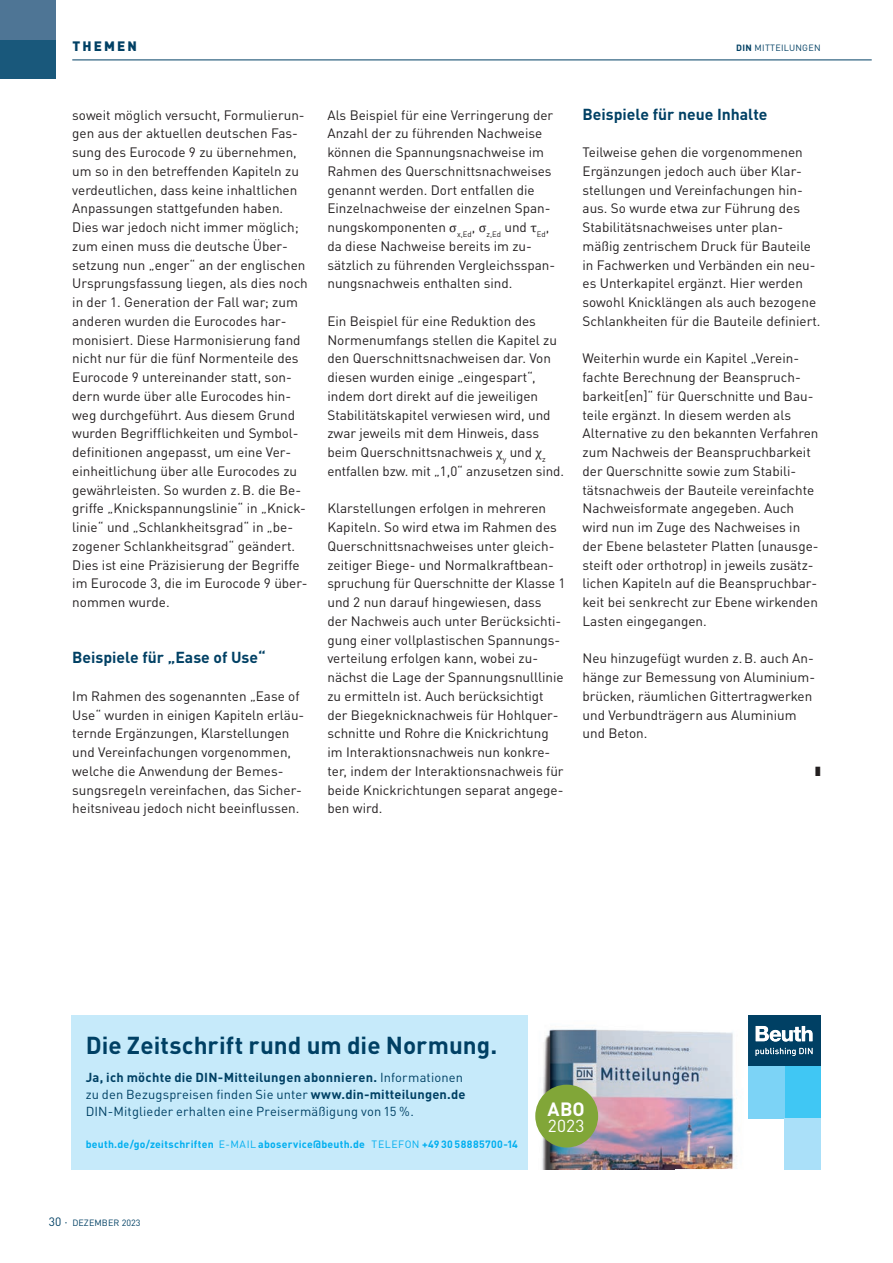
<style>
.page{position:relative;width:893px;height:1263px;background:#fff}
.page>*{position:absolute;margin:0;border:0;box-sizing:border-box;transform-origin:0 0}
.t1{font:700 24.3px "DINOT";letter-spacing:.005em;color:#004064}
.t2{font:700 19.05px "DIN";color:#fff}
.t3{font:17.25px "DIN";color:#fff}
.Zwischenhead_1{font:700 15.75px "DINOT";color:#004064}
.Fließtext{font:13.5px/18.8px "DINOT";color:#231f20}
.t4{font:900 13.5px "DINOT";letter-spacing:.16em;color:#004064}
.t5{font:12.9px/17.2px "DIN";letter-spacing:.01em;color:#004064}
.t6{font:700 10.5px "DIN";letter-spacing:.025em;color:#00aeef}
.t7{font:9px "DINOT";letter-spacing:.03em;color:#004064}
.t8{font:9px "DINOT";letter-spacing:.01em;color:#004064}
.s1{font-weight:700}
.s2{font-family:"Cambria"}
.s3{font-weight:400}
.s4{font-size:12px}
</style>
<div class="page">
<hr style="left:72px;top:60px;width:800px;height:1px;background:#004064">
<div style="left:0;top:0;width:55px;height:79px;background:#19587b"></div>
<div style="left:0;top:0;width:55px;height:39px;background:#4e7595"></div>
<div style="left:748px;top:1016px;width:72px;height:51px;background:#004064"></div>
<div style="left:72px;top:1016px;width:456px;height:153px;background:#c6eafa"></div>
<img style="left:536px;top:1029px;width:248px;height:140px">
<img style="left:748px;top:1026px;width:72px;height:92px">
<img style="left:756px;top:1026px;width:56px;height:15px">
<img style="left:755px;top:1048px;width:58px;height:8px">
<div style="left:535px;top:1085px;width:63px;height:62px;background:#81a638;border-radius:50%"></div>
<p class="t4" style="left:72px;top:37px;width:66px">THEMEN</p>
<p class="t7" style="left:736px;top:42px;width:86px"><span class="s1">DIN</span> MITTEILUNGEN</p>
<p class="Fließtext" style="left:72px;top:105px;width:237px">soweit möglich versucht, Formulierun&shy;gen aus der aktuellen deutschen Fas&shy;sung des Eurocode 9 zu übernehmen, um so in den betreffenden Kapiteln zu verdeutlichen, dass keine inhaltlichen Anpassungen stattgefunden haben.<br>Dies war jedoch nicht immer möglich; zum einen muss die deutsche Über&shy;setzung nun „enger“ an der englischen Ursprungsfassung liegen, als dies noch in der 1. Generation der Fall war; zum anderen wurden die Eurocodes har&shy;monisiert. Diese Harmonisierung fand nicht nur für die fünf Normenteile des Eurocode 9 untereinander statt, son&shy;dern wurde über alle Eurocodes hin&shy;weg durchgeführt. Aus diesem Grund wurden Begrifflichkeiten und Symbol&shy;definitionen angepasst, um eine Ver&shy;einheitlichung über alle Eurocodes zu gewährleisten. So wurden z. B. die Be&shy;griffe „Knickspannungslinie“ in „Knick&shy;linie“ und „Schlankheitsgrad“ in „be&shy;zogener Schlankheitsgrad“ geändert.<br>Dies ist eine Präzisierung der Begriffe im Eurocode 3, die im Eurocode 9 über&shy;nommen wurde.</p>
<p class="Zwischenhead_1" style="left:72px;top:647px;width:195px">Beispiele für „Ease of Use“</p>
<p class="Fließtext" style="left:72px;top:686px;width:234px">Im Rahmen des sogenannten „Ease of Use“ wurden in einigen Kapiteln erläu&shy;ternde Ergänzungen, Klarstellungen und Vereinfachungen vorgenommen, welche die Anwendung der Bemes&shy;sungsregeln vereinfachen, das Sicher&shy;heitsniveau jedoch nicht beeinflussen.</p>
<p class="Fließtext" style="left:327px;top:105px;width:229px">Als Beispiel für eine Verringerung der Anzahl der zu führenden Nachweise können die Spannungsnachweise im Rahmen des Querschnittsnachweises genannt werden. Dort entfallen die -Einzelnachweise der einzelnen Span&shy;nungskomponenten <span class="s2">σ</span><sub>x,Ed</sub>, <span class="s2">σ</span><sub>z,Ed</sub> und <span class="s2">τ</span><sub>Ed</sub>, da diese Nachweise bereits im zu&shy;sätzlich zu führenden Vergleichsspan&shy;nungsnachweis enthalten sind.</p>
<p class="Fließtext" style="left:327px;top:311px;width:238px">Ein Beispiel für eine Reduktion des Normenumfangs stellen die Kapitel zu den Querschnittsnachweisen dar. Von diesen wurden einige „eingespart“, indem dort direkt auf die jeweiligen Stabilitätskapitel verwiesen wird, und zwar jeweils mit dem Hinweis, dass beim Querschnittsnachweis <span class="s2">χ</span><sub>y</sub> und <span class="s2">χ</span><sub>z </sub>entfallen bzw. mit „1,0“ anzusetzen sind.</p>
<p class="Fließtext" style="left:327px;top:499px;width:239px">Klarstellungen erfolgen in mehreren Kapiteln. So wird etwa im Rahmen des Querschnittsnachweises unter gleich&shy;zeitiger Biege- und Normalkraftbean&shy;spruchung für Querschnitte der Klasse 1 und 2 nun darauf hingewiesen, dass<br>der Nachweis auch unter Berücksichti&shy;gung einer vollplastischen Spannungs&shy;verteilung erfolgen kann, wobei zu&shy;nächst die Lage der Spannungsnulllinie zu ermitteln ist. Auch berücksichtigt der Biegeknicknachweis für Hohlquer&shy;schnitte und Rohre die Knickrichtung im Interaktionsnachweis nun konkre&shy;ter, indem der Interaktionsnachweis für beide Knickrichtungen separat angege&shy;ben wird.</p>
<p class="Zwischenhead_1" style="left:583px;top:104px;width:186px">Beispiele für neue Inhalte</p>
<p class="Fließtext" style="left:583px;top:143px;width:239px">Teilweise gehen die vorgenommenen Ergänzungen jedoch auch über Klar&shy;stellungen und Vereinfachungen hin&shy;aus. So wurde etwa zur Führung des Stabilitätsnachweises unter plan&shy;mäßig zentrischem Druck für Bauteile in Fachwerken und Verbänden ein neu&shy;es Unterkapitel ergänzt. Hier werden sowohl Knicklängen als auch bezogene Schlankheiten für die Bauteile definiert.</p>
<p class="Fließtext" style="left:583px;top:349px;width:237px">Weiterhin wurde ein Kapitel „Verein&shy;fachte Berechnung der Beanspruch&shy;barkeit[en]“ für Querschnitte und Bau&shy;teile ergänzt. In diesem werden als Alternative zu den bekannten Verfahren zum Nachweis der Beanspruchbarkeit der Querschnitte sowie zum Stabili&shy;tätsnachweis der Bauteile vereinfachte Nachweisformate angegeben. Auch wird nun im Zuge des Nachweises in der Ebene belasteter Platten (unausge&shy;steift oder orthotrop) in jeweils zusätz&shy;lichen Kapiteln auf die Beanspruchbar&shy;keit bei senkrecht zur Ebene wirkenden Lasten eingegangen.</p>
<p class="Fließtext" style="left:583px;top:649px;width:234px">Neu hinzugefügt wurden z. B. auch An&shy;hänge zur Bemessung von Aluminium&shy;brücken, räumlichen Gittertragwerken und Verbundträgern aus Aluminium und Beton.</p>
<p class="t1" style="left:86px;top:1026px;width:413px">Die Zeitschrift rund um die Normung.</p>
<p class="t5" style="left:86px;top:1068px;width:381px"><span class="s1">Ja, ich möchte die DIN-Mitteilungen abonnieren.</span> Informationen zu den Bezugspreisen finden Sie unter <span class="s1">www.din-mitteilungen.de<br></span>DIN-Mitglieder erhalten eine Preisermäßigung von 15 %.</p>
<p class="t6" style="left:86px;top:1138px;width:434px">beuth.de/go/zeitschriften <span class="s3">E-MAIL</span> aboservice@beuth.de <span class="s3">TELEFON</span> +49 30 58885700-14</p>
<p class="t8" style="left:49px;top:1217px;width:93px"><span class="s4">30 ·</span> Dezember 2023</p>
<p class="t2" style="left:548px;top:1096px;width:38px">ABO</p>
<p class="t3" style="left:548px;top:1115px;width:38px">2023</p>
</div>
